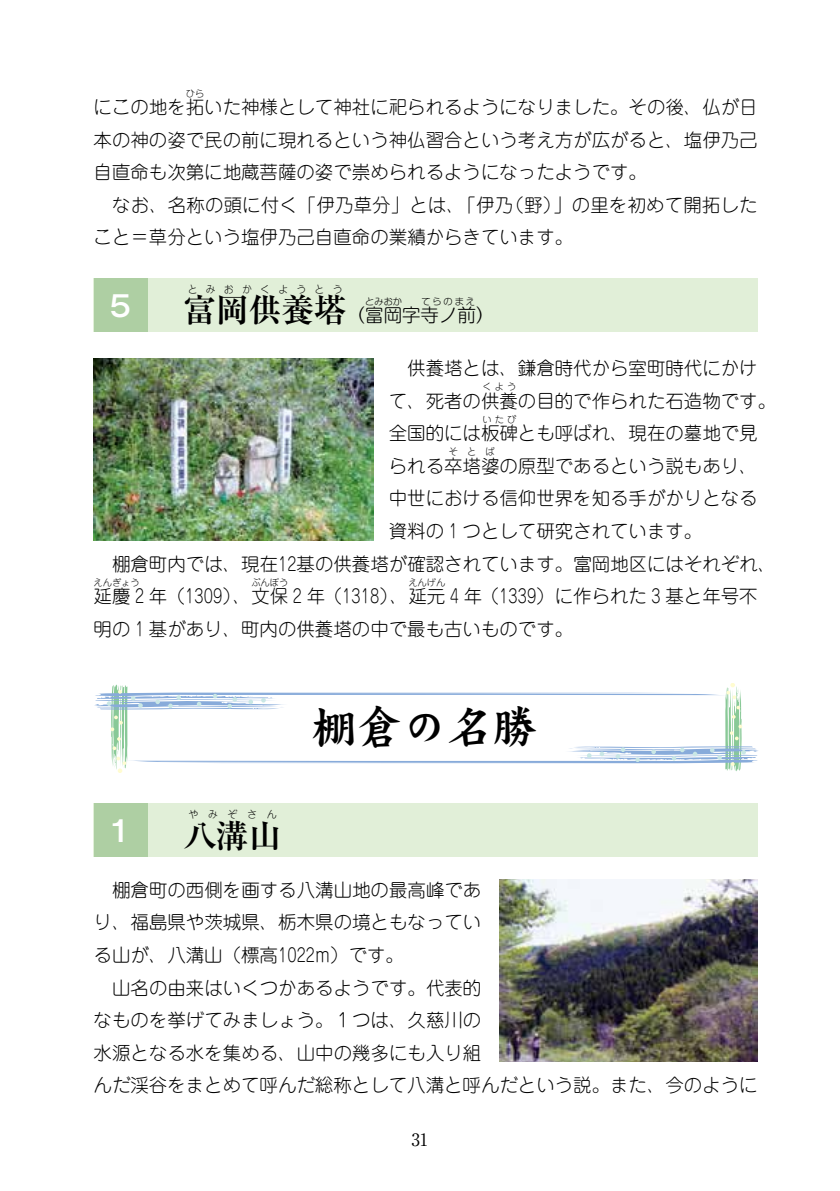
<style>
.page{position:relative;width:840px;height:1191px;background:#fff}
.page>*{position:absolute;margin:0;border:0;box-sizing:border-box;transform-origin:0 0}
.t1{font:45.4px "DF Kai Sho Std W9";color:#000}
.t2{font:700 32.6px "Ryumin Pro";color:#000}
.t3{font:700 31.2px "Mi Go MB1 Std De";color:#fff}
.t4{font:300 18.4px/32.6px "Jun 101 Pro";color:#000}
.t5{font:300 18.4px "Shin M Go Pro";color:#000}
.t6{font:17px "Ryumin Pro";color:#000}
.t7{font:300 10px "Jun 101 Pro";letter-spacing:.825em;color:#000}
.t8{font:300 9.2px "Jun 101 Pro";color:#000}
.t9{font:300 9.2px "Shin M Go Pro";letter-spacing:.2em;color:#000}
</style>
<div class="page">
<img style="left:94px;top:359px;width:279px;height:181px">
<div style="left:94px;top:278px;width:663px;height:54px;background:#e1efd8"></div>
<div style="left:94px;top:278px;width:53px;height:54px;background:#aecfa3"></div>
<img style="left:499px;top:880px;width:258px;height:181px">
<div style="left:94px;top:803px;width:663px;height:54px;background:#e1efd8"></div>
<div style="left:94px;top:803px;width:53px;height:54px;background:#aecfa3"></div>
<svg style="left:94px;top:683px;width:663px;height:89px"></svg>
<p class="t8" style="left:186px;top:86px;width:20px">ひら</p>
<p class="t4" style="left:94px;top:121px;width:665px">本の神の姿で民の前に現れるという神仏習合という考え方が広がると、塩伊乃己</p>
<p class="t4" style="left:94px;top:154px;width:554px">自直命も次第に地蔵菩薩の姿で崇められるようになったようです。</p>
<p class="t4" style="left:505px;top:186px;width:253px">（野）」の里を初めて開拓した</p>
<p class="t4" style="left:94px;top:89px;width:665px">にこの地を拓いた神様として神社に祀られるようになりました。その後、仏が日</p>
<p class="t4" style="left:94px;top:186px;width:481px">　なお、名称の頭に付く「伊乃草分」とは、「伊乃<br>こと＝草分という塩伊乃己自直命の業績からきています。</p>
<h3 class="t3" style="left:105px;top:281px;width:33px">５</h3>
<p class="t7" style="left:187px;top:281px;width:156px">とみおかくようとう</p>
<h2 class="t2" style="left:183px;top:284px;width:164px">富岡供養塔</h2>
<p class="t9" style="left:365px;top:294px;width:38px">とみおか</p>
<p class="t9" style="left:421px;top:294px;width:55px">てらのまえ</p>
<p class="t5" style="left:346px;top:301px;width:149px">（富岡字寺ノ前(</p>
<p class="t4" style="left:388px;top:349px;width:388px">　供養塔とは、鎌倉時代から室町時代にかけて、死者の供養の目的で作られた石造物です。</p>
<p class="t8" style="left:482px;top:379px;width:35px">くよう</p>
<p class="t4" style="left:388px;top:415px;width:370px">全国的には板碑とも呼ばれ、現在の墓地で見</p>
<p class="t8" style="left:482px;top:412px;width:35px">いたび</p>
<p class="t4" style="left:388px;top:447px;width:370px">られる卒塔婆の原型であるという説もあり、</p>
<p class="t8" style="left:448px;top:445px;width:48px">そとば</p>
<p class="t4" style="left:388px;top:480px;width:370px">中世における信仰世界を知る手がかりとなる</p>
<p class="t4" style="left:388px;top:512px;width:315px">資料の 1 つとして研究されています。</p>
<p class="t4" style="left:94px;top:545px;width:674px">　棚倉町内では、現在12基の供養塔が確認されています。富岡地区にはそれぞれ、</p>
<p class="t4" style="left:94px;top:578px;width:665px">延慶 2 年（1309）、文保 2 年（1318）、延元 4 年（1339）に作られた 3 基と年号不</p>
<p class="t8" style="left:94px;top:575px;width:48px">えんぎょう</p>
<p class="t8" style="left:251px;top:575px;width:38px">ぶんぽう</p>
<p class="t8" style="left:408px;top:575px;width:38px">えんげん</p>
<p class="t4" style="left:94px;top:610px;width:481px">明の 1 基があり、町内の供養塔の中で最も古いものです。</p>
<h3 class="t3" style="left:105px;top:807px;width:33px">１</h3>
<p class="t7" style="left:188px;top:806px;width:90px">やみぞさん</p>
<h2 class="t2" style="left:183px;top:810px;width:99px">八溝山</h2>
<h1 class="t1" style="left:311px;top:702px;width:228px">棚倉の名勝</h1>
<p class="t4" style="left:94px;top:871px;width:665px">　棚倉町の西側を画する八溝山地の最高峰であ<br>り、福島県や茨城県、栃木県の境ともなってい<br>る山が、八溝山（標高1022m）です。<br>　山名の由来はいくつかあるようです。代表的<br>なものを挙げてみましょう。１つは、久慈川の<br>水源となる水を集める、山中の幾多にも入り組<br>んだ渓谷をまとめて呼んだ総称として八溝と呼んだという説。また、今のように</p>
<p class="t6" style="left:411px;top:1126px;width:19px">31</p>
</div>
